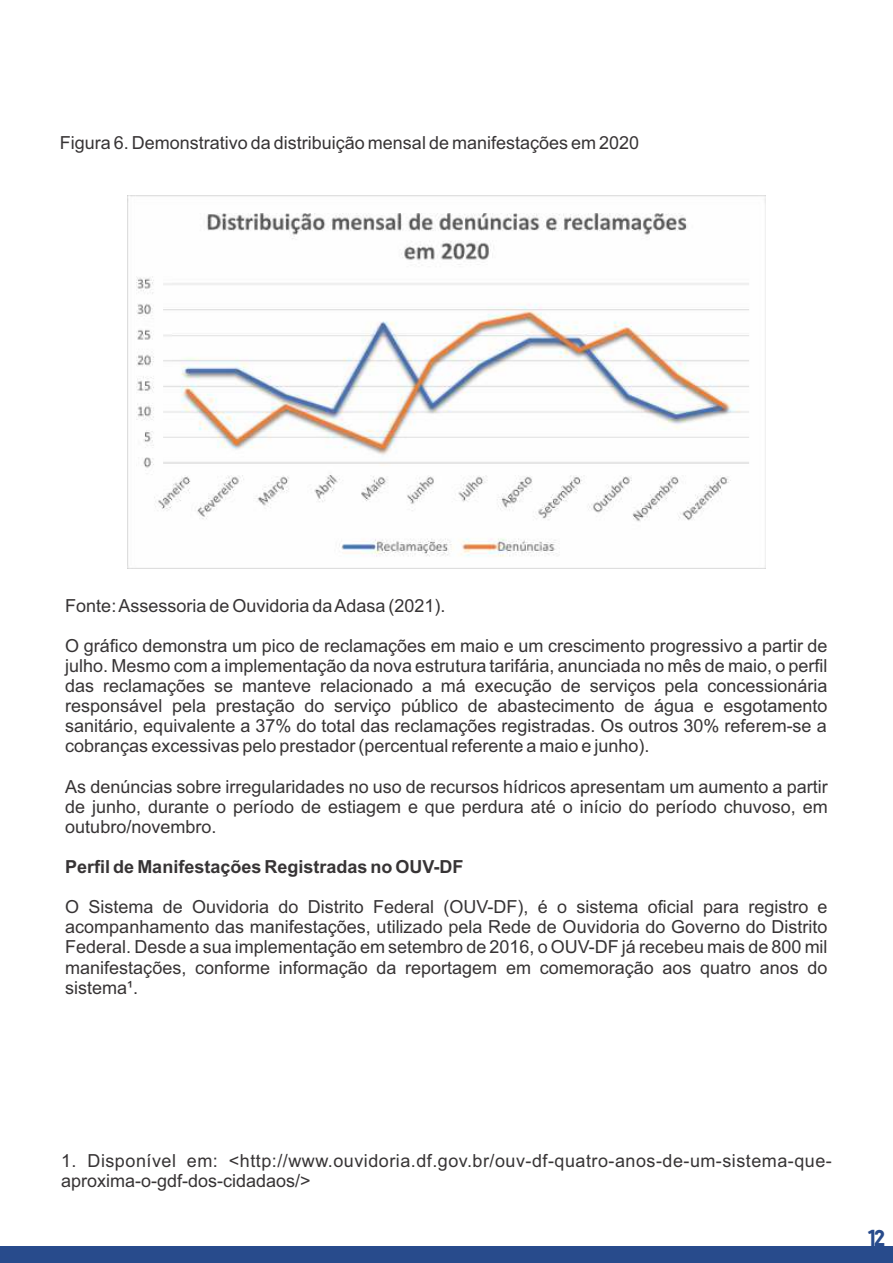
<style>
.page{position:relative;width:893px;height:1263px;background:#fff}
.page>*{position:absolute;margin:0;border:0;box-sizing:border-box;transform-origin:0 0}
.t1{font:20.25px "Blanka";color:#284b8c}
.t2{font:18px/20.1px "Arial";color:#373435;text-align:justify}
.t3{font:18px/20.1px "Arial";letter-spacing:.025em;color:#373435}
.t4{font:700 18px "Arial";color:#373435}
</style>
<div class="page">
<div style="left:0;top:1246px;width:893px;height:17px;background:#284b8c"></div>
<img style="left:127px;top:196px;width:639px;height:372px">
<p class="t2" style="left:60px;top:134px;width:581px">Figura 6. Demonstrativo da distribuição mensal de manifestações em 2020</p>
<p class="t2" style="left:65px;top:597px;width:382px">Fonte: Assessoria de Ouvidoria da Adasa (2021).</p>
<p class="t2" style="left:65px;top:637px;width:764px">O gráfico demonstra um pico de reclamações em maio e um crescimento progressivo a partir de julho. Mesmo com a implementação da nova estrutura tarifária, anunciada no mês de maio, o perfil das reclamações se manteve relacionado a má execução de serviços pela concessionária responsável pela prestação do serviço público de abastecimento de água e esgotamento sanitário, equivalente a 37% do total das reclamações registradas. Os outros 30% referem-se a cobranças excessivas pelo prestador (percentual referente a maio e junho).</p>
<p class="t2" style="left:65px;top:778px;width:764px">As denúncias sobre irregularidades no uso de recursos hídricos apresentam um aumento a partir de junho, durante o período de estiagem e que perdura até o início do período chuvoso, em outubro/novembro.</p>
<p class="t4" style="left:65px;top:860px;width:400px">Perfil de Manifestações Registradas no OUV-DF</p>
<p class="t2" style="left:65px;top:898px;width:764px">O Sistema de Ouvidoria do Distrito Federal (OUV-DF), é o sistema oficial para registro e acompanhamento das manifestações, utilizado pela Rede de Ouvidoria do Governo do Distrito Federal. Desde a sua implementação em setembro de 2016, o OUV-DF já recebeu mais de 800 mil manifestações, conforme informação da reportagem em comemoração aos quatro anos do sistema¹.</p>
<p class="t3" style="left:61px;top:1152px;width:772px">1. Disponível em: &lt;http://www.ouvidoria.df.gov.br/ouv-df-quatro-anos-de-um-sistema-que&shy;aproxima-o-gdf-dos-cidadaos/&gt;</p>
<p class="t1" style="left:868px;top:1227px;width:18px">12</p>
</div>
